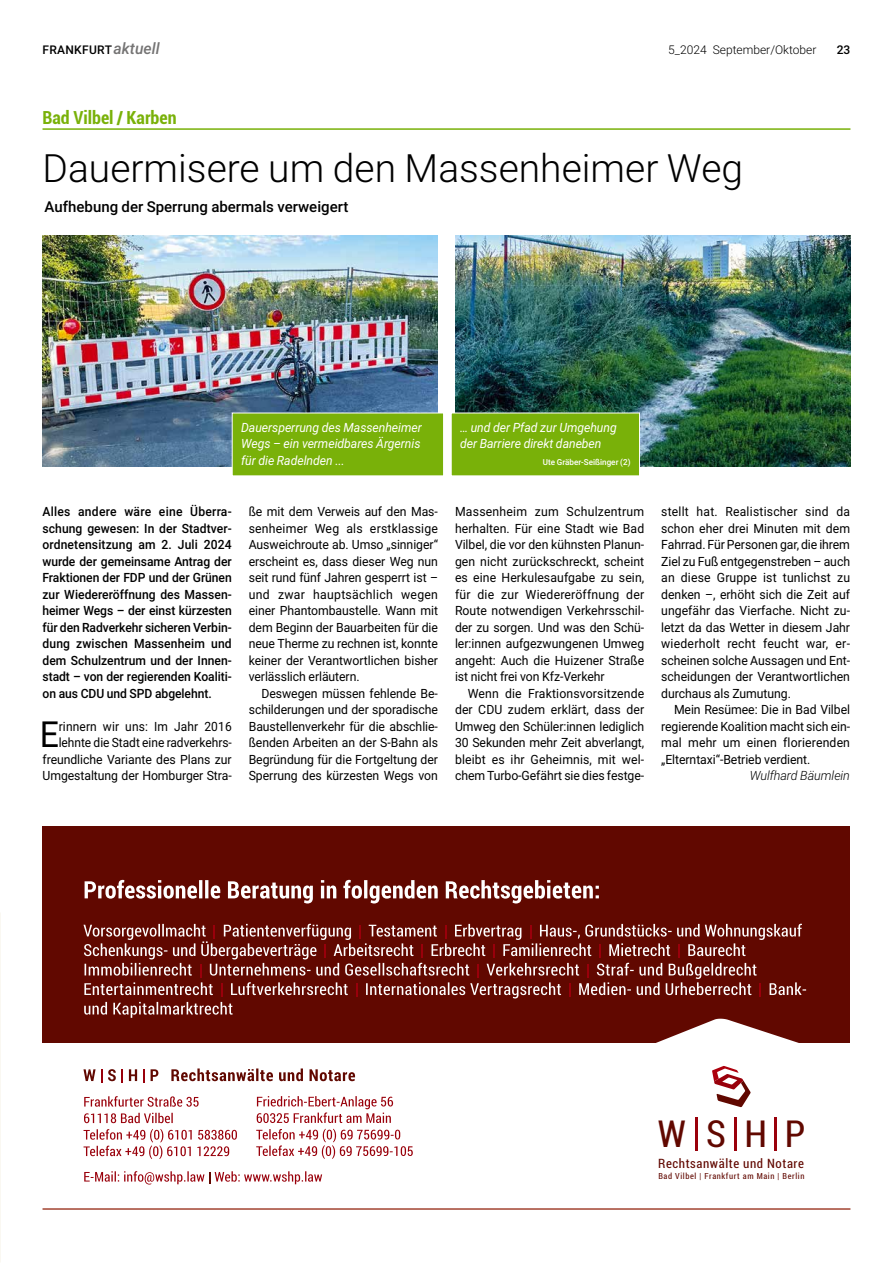
<style>
.page{position:relative;width:893px;height:1263px;background:#fff}
.page>*{position:absolute;margin:0;border:0;box-sizing:border-box;transform-origin:0 0}
.t1{font:300 39px "Roboto";color:#000}
.t2{font:37.2px "Roboto Condensed";color:#610800}
.t3{font:36px "Roboto";color:#000;scale:.94 1}
.t4{font:700 condensed 18px "Roboto";color:#79b109}
.t5{font:500 15px "Roboto";color:#000}
.t6{font:12.9px "Roboto Condensed";letter-spacing:.045em;color:#610800}
.t7{font:12.75px/16.5px "Roboto";letter-spacing:-.005em;color:#000;text-align:justify;scale:.96 1}
.t8{font:12.75px/16.5px "Roboto";letter-spacing:-.005em;color:#000;text-align:justify;scale:.95 1}
.t9{font:500 12.75px/16.5px "Roboto";letter-spacing:-.005em;color:#000;text-align:justify;scale:.95 1}
.t10{font:italic 12.75px/16.5px "Roboto";letter-spacing:-.005em;color:#fff;text-align:justify;scale:.96 1}
.t11{font:12.75px/16.5px "Roboto";letter-spacing:-.005em;color:#000;text-align:right;scale:.94 1}
.t12{font:italic 300 12.75px "Roboto";letter-spacing:-.005em;color:#000}
.t13{font:300 12px "Roboto";color:#000}
.t14{font:500 12px "Roboto";letter-spacing:.025em;color:#000}
.t15{font:8.4px "Roboto Condensed";letter-spacing:.075em;color:#610800}
.t16{font:500 8.25px "Roboto";color:#fff}
.s1{font-style:italic;font-size:15.75px;color:#757474}
</style>
<div class="page">
<div style="left:43px;top:826px;width:807px;height:217px;background:#610800"></div>
<svg style="left:656px;top:1019px;width:143px;height:132px"></svg>
<svg style="left:83px;top:924px;width:723px;height:94px"></svg>
<svg style="left:84px;top:1171px;width:238px;height:13px"></svg>
<svg style="left:84px;top:1129px;width:153px;height:30px"></svg>
<svg style="left:84px;top:1113px;width:89px;height:10px"></svg>
<svg style="left:84px;top:1096px;width:115px;height:11px"></svg>
<svg style="left:151px;top:1068px;width:204px;height:13px"></svg>
<svg style="left:143px;top:1069px;width:2px;height:14px"></svg>
<svg style="left:129px;top:1069px;width:8px;height:12px"></svg>
<svg style="left:122px;top:1069px;width:1px;height:14px"></svg>
<svg style="left:108px;top:1069px;width:8px;height:12px"></svg>
<svg style="left:83px;top:1069px;width:19px;height:14px"></svg>
<svg style="left:712px;top:1066px;width:39px;height:41px"></svg>
<hr style="left:695px;top:1117px;width:2px;height:34px;background:#99000b">
<hr style="left:734px;top:1117px;width:2px;height:34px;background:#99000b">
<hr style="left:775px;top:1117px;width:2px;height:34px;background:#99000b">
<svg style="left:85px;top:880px;width:514px;height:23px"></svg>
<svg style="left:256px;top:1129px;width:157px;height:30px"></svg>
<svg style="left:257px;top:1096px;width:136px;height:27px"></svg>
<hr style="left:43px;top:1208px;width:807px;height:2px;background:#a24331">
<img style="left:43px;top:236px;width:395px;height:231px">
<img style="left:455px;top:236px;width:395px;height:231px">
<hr style="left:43px;top:128px;width:807px;height:2px;background:#79b109">
<div style="left:231px;top:412px;width:213px;height:64px;background:#79b109"></div>
<div style="left:451px;top:412px;width:189px;height:64px;background:#79b109"></div>
<p class="t14" style="left:43px;top:42px;width:119px">FRANKFURT<span class="s1">aktuell</span></p>
<p class="t13" style="left:668px;top:42px;width:150px">5_2024 September/Oktober</p>
<p class="t14" style="left:837px;top:42px;width:15px">23</p>
<h3 class="t4" style="left:43px;top:105px;width:136px">Bad Vilbel / Karben</h3>
<h1 class="t1" style="left:43px;top:140px;width:702px">Dauermisere um den Massenheimer Weg</h1>
<p class="t5" style="left:45px;top:196px;width:305px">Aufhebung der Sperrung abermals verweigert</p>
<p class="t10" style="left:241px;top:418px;width:190px">Dauersperrung des Massenheimer Wegs – ein vermeidbares Ärgernis für die Radelnden ...</p>
<p class="t10" style="left:460px;top:418px;width:165px">… und der Pfad zur Umgehung der Barriere direkt daneben</p>
<p class="t16" style="left:543px;top:456px;width:89px">Ute Gräber-Seißinger (2)</p>
<p class="t9" style="left:43px;top:503px;width:201px">Alles andere wäre eine Überra&shy;schung gewesen: In der Stadtver&shy;ordnetensitzung am 2. Juli 2024 wurde der gemeinsame Antrag der Fraktionen der FDP und der Grünen zur Wiedereröffnung des Massen&shy;heimer Wegs – der einst kürzesten für den Radverkehr sicheren Verbin&shy;dung zwischen Massenheim und dem Schulzentrum und der Innen&shy;stadt – von der regierenden Koaliti&shy;on aus CDU und SPD abgelehnt.</p>
<h3 class="t3" style="left:40px;top:709px;width:22px">E</h3>
<p class="t11" style="left:43px;top:718px;width:203px">rinnern wir uns: Im Jahr 2016 lehnte die Stadt eine radverkehrs&shy;freundliche Variante des Plans zur Umgestaltung der Homburger Stra-</p>
<p class="t7" style="left:249px;top:503px;width:199px">ße mit dem Verweis auf den Mas&shy;senheimer Weg als erstklassige Ausweichroute ab. Umso „sinniger“ erscheint es, dass dieser Weg nun seit rund fünf Jahren gesperrt ist – und zwar hauptsächlich wegen einer Phantombaustelle. Wann mit dem Beginn der Bauarbeiten für die neue Therme zu rechnen ist, konnte keiner der Verantwortlichen bisher verlässlich erläutern.</p>
<p class="t7" style="left:249px;top:684px;width:199px;text-indent:13px">Deswegen müssen fehlende Be&shy;schilderungen und der sporadische Baustellenverkehr für die abschlie&shy;ßenden Arbeiten an der S-Bahn als Begründung für die Fortgeltung der Sperrung des kürzesten Wegs von</p>
<p class="t7" style="left:455px;top:503px;width:199px">Massenheim zum Schulzentrum herhalten. Für eine Stadt wie Bad Vilbel, die vor den kühnsten Planun&shy;gen nicht zurückschreckt, scheint es eine Herkulesaufgabe zu sein, für die zur Wiedereröffnung der Route notwendigen Verkehrsschil&shy;der zu sorgen. Und was den Schü&shy;ler:innen aufgezwungenen Umweg angeht: Auch die Huizener Straße ist nicht frei von Kfz-Verkehr</p>
<p class="t7" style="left:455px;top:684px;width:199px;text-indent:13px">Wenn die Fraktionsvorsitzende der CDU zudem erklärt, dass der Umweg den Schüler:innen lediglich 30 Sekunden mehr Zeit abverlangt, bleibt es ihr Geheimnis, mit wel&shy;chem Turbo-Gefährt sie dies festge-</p>
<p class="t8" style="left:661px;top:503px;width:200px">stellt hat. Realistischer sind da schon eher drei Minuten mit dem Fahrrad. Für Personen gar, die ihrem Ziel zu Fuß entgegenstreben – auch an diese Gruppe ist tunlichst zu denken –, erhöht sich die Zeit auf ungefähr das Vierfache. Nicht zu&shy;letzt da das Wetter in diesem Jahr wiederholt recht feucht war, er&shy;scheinen solche Aussagen und Ent&shy;scheidungen der Verantwortlichen durchaus als Zumutung.</p>
<p class="t7" style="left:661px;top:701px;width:198px;text-indent:13px">Mein Resümee: Die in Bad Vilbel regierende Koalition macht sich ein&shy;mal mehr um einen florierenden „Elterntaxi“-Betrieb verdient.</p>
<p class="t12" style="left:750px;top:767px;width:102px">Wulfhard Bäumlein</p>
<h2 class="t2" style="left:658px;top:1108px;width:149px">WSHP</h2>
<p class="t6" style="left:658px;top:1154px;width:147px">Rechtsanwälte und Notare</p>
<p class="t15" style="left:658px;top:1170px;width:148px">Bad Vilbel | Frankfurt am Main | Berlin</p>
</div>
